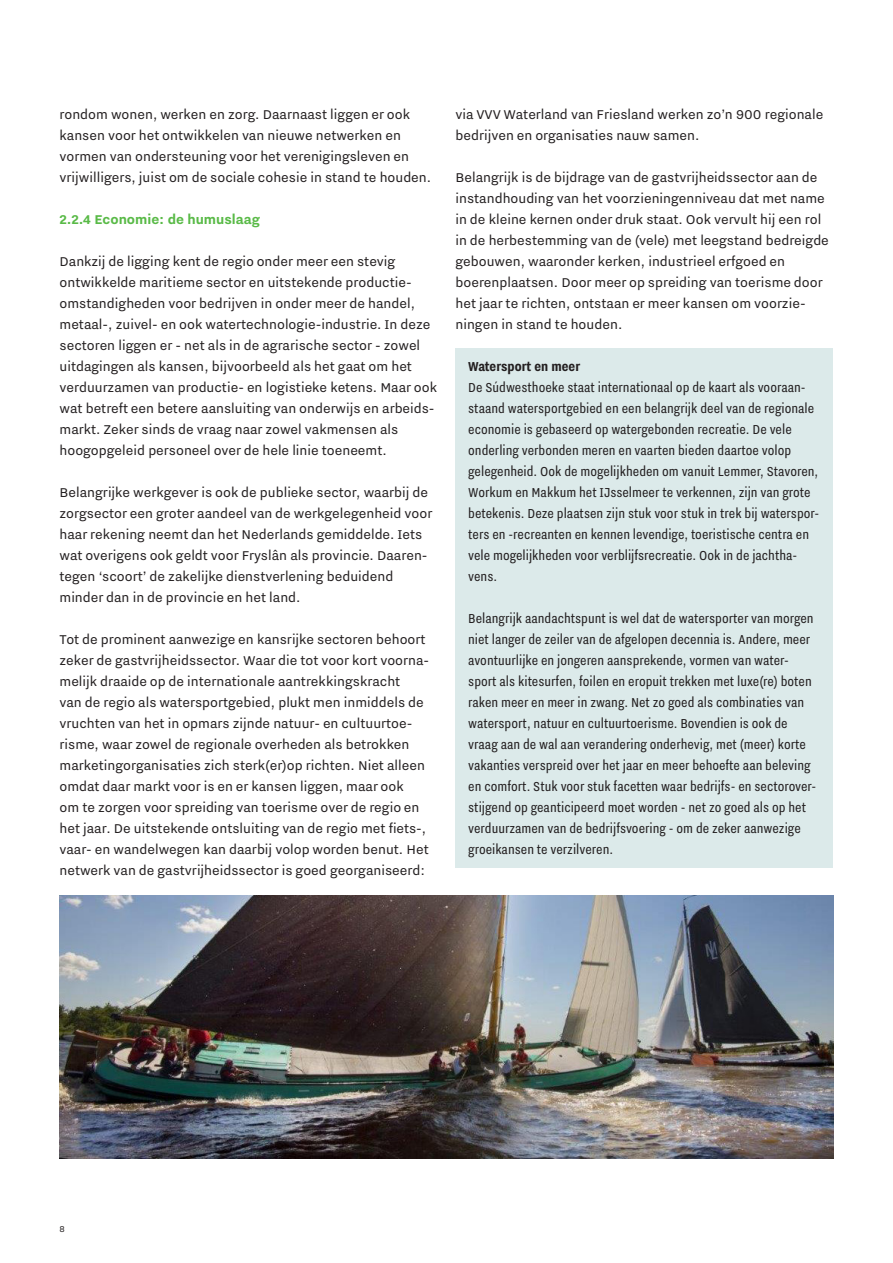
<style>
.page{position:relative;width:893px;height:1263px;background:#fff}
.page>*{position:absolute;margin:0;border:0;box-sizing:border-box;transform-origin:0 0}
.Kadertekst{font:16.05px/21px "Nitti Grotesk Cond";color:#231f20}
.Kadertekstkop{font:700 16.05px "Nitti Grotesk Cond";color:#231f20}
.t1{font:15.75px/21px "Nitti Grotesk";color:#231f20}
.t2{font:700 15.75px "Nitti Grotesk";color:#59ba47}
.t3{font:10.5px "Nitti Grotesk";color:#231f20}
</style>
<div class="page">
<div style="left:455px;top:348px;width:378px;height:37px;background:#dceaea"></div>
<div style="left:455px;top:369px;width:378px;height:226px;background:#dceaea"></div>
<div style="left:455px;top:579px;width:378px;height:37px;background:#dceaea"></div>
<div style="left:455px;top:600px;width:378px;height:268px;background:#dceaea"></div>
<img style="left:60px;top:896px;width:532px;height:262px">
<img style="left:592px;top:895px;width:242px;height:264px">
<p class="t1" style="left:60px;top:104px;width:373px">rondom wonen, werken en zorg. Daarnaast liggen er ook kansen voor het ontwikkelen van nieuwe netwerken en vormen van ondersteuning voor het verenigingsleven en vrijwilligers, juist om de sociale cohesie in stand te houden.</p>
<h3 class="t2" style="left:60px;top:211px;width:202px">2.2.4 Economie: de humuslaag</h3>
<p class="t1" style="left:60px;top:251px;width:379px">Dankzij de ligging kent de regio onder meer een stevig ontwikkelde maritieme sector en uitstekende productie&shy;omstandigheden voor bedrijven in onder meer de handel, metaal-, zuivel- en ook watertechnologie-industrie. In deze sectoren liggen er - net als in de agrarische sector - zowel uitdagingen als kansen, bijvoorbeeld als het gaat om het verduurzamen van productie- en logistieke ketens. Maar ook wat betreft een betere aansluiting van onderwijs en arbeids&shy;markt. Zeker sinds de vraag naar zowel vakmensen als hoogopgeleid personeel over de hele linie toeneemt.</p>
<p class="t1" style="left:60px;top:482px;width:374px">Belangrijke werkgever is ook de publieke sector, waarbij de zorgsector een groter aandeel van de werkgelegenheid voor haar rekening neemt dan het Nederlands gemiddelde. Iets wat overigens ook geldt voor Fryslân als provincie. Daaren&shy;tegen ‘scoort’ de zakelijke dienstverlening beduidend minder dan in de provincie en het land.</p>
<p class="t1" style="left:60px;top:629px;width:371px">Tot de prominent aanwezige en kansrijke sectoren behoort zeker de gastvrijheidssector. Waar die tot voor kort voorna&shy;melijk draaide op de internationale aantrekkingskracht<br>van de regio als watersportgebied, plukt men inmiddels de vruchten van het in opmars zijnde natuur- en cultuurtoe&shy;risme, waar zowel de regionale overheden als betrokken marketingorganisaties zich sterk(er)op richten. Niet alleen omdat daar markt voor is en er kansen liggen, maar ook<br>om te zorgen voor spreiding van toerisme over de regio en het jaar. De uitstekende ontsluiting van de regio met fiets-, vaar- en wandelwegen kan daarbij volop worden benut. Het netwerk van de gastvrijheidssector is goed georganiseerd:</p>
<p class="t1" style="left:455px;top:104px;width:369px">via VVV Waterland van Friesland werken zo’n 900 regionale bedrijven en organisaties nauw samen.</p>
<p class="t1" style="left:455px;top:167px;width:375px">Belangrijk is de bijdrage van de gastvrijheidssector aan de instandhouding van het voorzieningenniveau dat met name in de kleine kernen onder druk staat. Ook vervult hij een rol in de herbestemming van de (vele) met leegstand bedreigde gebouwen, waaronder kerken, industrieel erfgoed en boerenplaatsen. Door meer op spreiding van toerisme door het jaar te richten, ontstaan er meer kansen om voorzie&shy;ningen in stand te houden.</p>
<p class="Kadertekstkop" style="left:468px;top:357px;width:113px">Watersport en meer</p>
<p class="Kadertekst" style="left:468px;top:376px;width:353px">De Súdwesthoeke staat internationaal op de kaart als vooraan&shy;staand watersportgebied en een belangrijk deel van de regionale economie is gebaseerd op watergebonden recreatie. De vele onderling verbonden meren en vaarten bieden daartoe volop gelegenheid. Ook de mogelijkheden om vanuit Lemmer, Stavoren, Workum en Makkum het IJsselmeer te verkennen, zijn van grote betekenis. Deze plaatsen zijn stuk voor stuk in trek bij waterspor&shy;ters en -recreanten en kennen levendige, toeristische centra en vele mogelijkheden voor verblijfsrecreatie. Ook in de jachtha&shy;vens.</p>
<p class="Kadertekst" style="left:468px;top:607px;width:350px">Belangrijk aandachtspunt is wel dat de watersporter van morgen niet langer de zeiler van de afgelopen decennia is. Andere, meer avontuurlijke en jongeren aansprekende, vormen van water&shy;sport als kitesurfen, foilen en eropuit trekken met luxe(re) boten raken meer en meer in zwang. Net zo goed als combinaties van watersport, natuur en cultuurtoerisme. Bovendien is ook de vraag aan de wal aan verandering onderhevig, met (meer) korte vakanties verspreid over het jaar en meer behoefte aan beleving en comfort. Stuk voor stuk facetten waar bedrijfs- en sectorover&shy;stijgend op geanticipeerd moet worden - net zo goed als op het verduurzamen van de bedrijfsvoering - om de zeker aanwezige groeikansen te verzilveren.</p>
<p class="t3" style="left:60px;top:1223px;width:7px">8</p>
</div>
